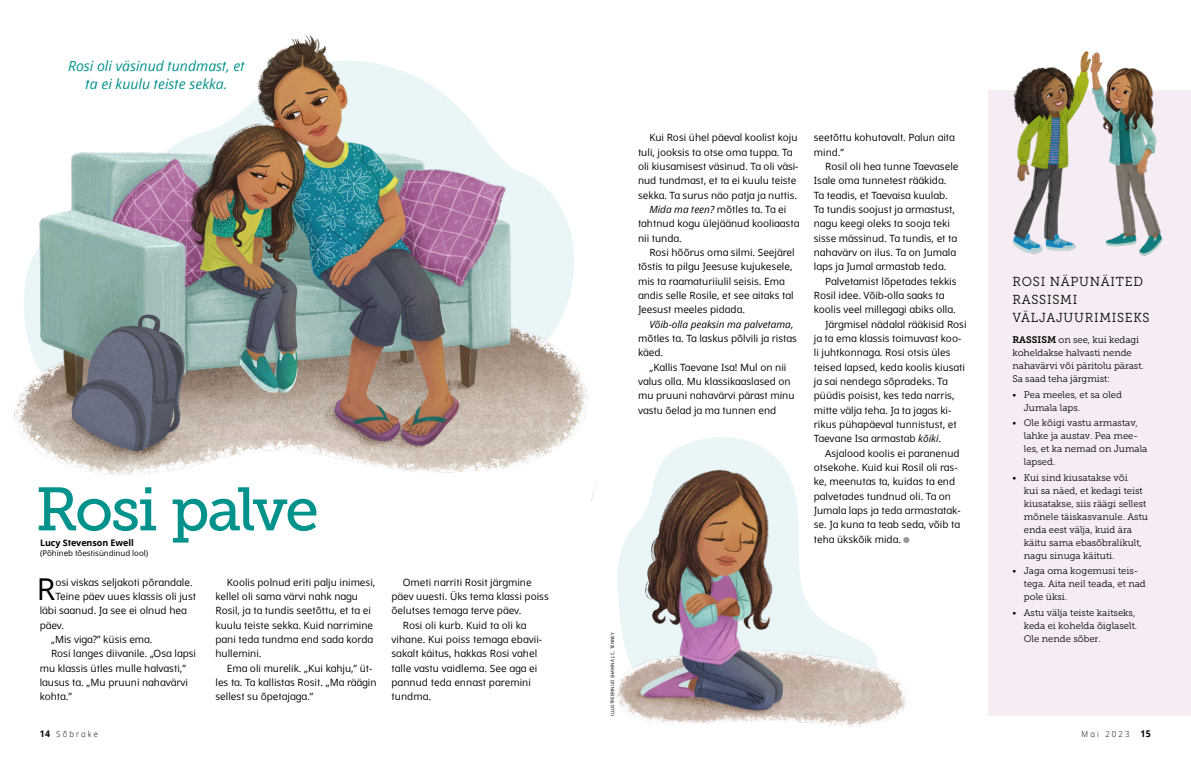
<style>
.page{position:relative;width:1191px;height:774px;background:#fff}
.page>*{position:absolute;margin:0;border:0;box-sizing:border-box;transform-origin:0 0}
.t1{font:61px "Museo Slablds Lat 500";letter-spacing:-.045em;color:#00928b}
.p1_first{font:30.1px "Dots Solidlds Lat";color:#000}
.t2{font:italic 14px/18px "Dots Solidlds Lat";color:#00928b;text-align:center}
.p1_title_aside_sideb{font:13px/17.8px "Museo Slablds Lat 300";letter-spacing:.06em;color:#000;scale:.96 1}
.p1{font:10px/14.3px "Dots Solidlds Lat";color:#000}
.p1_first-2{font:10px "Dots Solidlds Lat";color:#000}
.p1_aside_sidebar_bul{font:9.5px/13px "Museo Slablds Lat 300";color:#000}
.p1_aside_sidebar_fir{font:9.5px/13px "Museo Slablds Lat 300";letter-spacing:-.005em;color:#000}
.p1_author-name{font:700 9px "Dots Solidlds Lat";letter-spacing:-.005em;color:#000}
.t3{font:300 8.2px "Dots Solidlds Lat";letter-spacing:.28em;color:#000;scale:.95 1}
.p1_author-role{font:8px "Dots Solidlds Lat";letter-spacing:-.005em;color:#000}
.FIGimg-CRDT_para{font:4.5px "Dots Solidlds Lat";color:#000}
.s1{font-style:italic}
.s2{font-family:"Ding P Ilds Dpi";font-size:8.5px;color:#969798}
.s3{font-family:"Museo Slablds Lat 700"}
.s4{font-weight:700;font-size:9.2px}
</style>
<div class="page">
<svg style="left:660px;top:437px;width:122px;height:29px;fill:#eaf5f7"></svg>
<img style="left:14px;top:34px;width:582px;height:467px">
<img style="left:615px;top:466px;width:293px;height:261px">
<div style="left:988px;top:91px;width:203px;height:625px;background:#f6ecf4"></div>
<img style="left:988px;top:51px;width:185px;height:205px">
<p class="t2" style="left:68px;top:57px;width:178px">Rosi oli väsinud tundmast, et ta ei kuulu teiste sekka.</p>
<p class="t1" style="left:36px;top:459px;width:285px">Rosi palve</p>
<p class="p1_author-name" style="left:40px;top:536px;width:95px">Lucy Stevenson Ewell</p>
<p class="p1_author-role" style="left:40px;top:547px;width:110px">(Põhineb tõestisündinud lool)</p>
<p class="p1_first" style="left:37px;top:567px;width:20px">R</p>
<p class="p1_first-2" style="left:55px;top:575px;width:139px">osi viskas seljakoti põrandale.</p>
<p class="p1_first-2" style="left:55px;top:589px;width:142px">Teine päev uues klassis oli just</p>
<p class="p1_first-2" style="left:40px;top:603px;width:149px">läbi saanud. Ja see ei olnud hea</p>
<p class="p1_first-2" style="left:40px;top:618px;width:26px">päev.</p>
<p class="p1" style="left:51px;top:632px;width:103px">„Mis viga?” küsis ema.</p>
<p class="p1" style="left:40px;top:646px;width:158px;text-indent:11px">Rosi langes diivanile. „Osa lapsi mu klassis ütles mulle halvasti,” lausus ta. „Mu pruuni nahavärvi kohta.”</p>
<p class="p1" style="left:215px;top:575px;width:161px;text-indent:11px">Koolis polnud eriti palju inimesi, kellel oli sama värvi nahk nagu<br>Rosil, ja ta tundis seetõttu, et ta ei kuulu teiste sekka. Kuid narrimine pani teda tundma end sada korda hullemini.</p>
<p class="p1" style="left:215px;top:661px;width:163px;text-indent:11px">Ema oli murelik. „Kui kahju,” üt&shy;les ta. Ta kallistas Rosit. „Ma räägin sellest su õpetajaga.”</p>
<p class="p1" style="left:391px;top:575px;width:159px;text-indent:11px">Ometi narriti Rosit järgmine päev uuesti. Üks tema klassi poiss õelutses temaga terve päev.</p>
<p class="p1" style="left:391px;top:618px;width:152px;text-indent:11px">Rosi oli kurb. Kuid ta oli ka vihane. Kui poiss temaga ebavii&shy;sakalt käitus, hakkas Rosi vahel talle vastu vaidlema. See aga ei pannud teda ennast paremini tundma.</p>
<p class="p1" style="left:638px;top:130px;width:162px;text-indent:11px">Kui Rosi ühel päeval koolist koju tuli, jooksis ta otse oma tuppa. Ta oli kiusamisest väsinud. Ta oli väsi&shy;nud tundmast, et ta ei kuulu teiste sekka. Ta surus näo patja ja nuttis.</p>
<p class="p1" style="left:638px;top:202px;width:163px;text-indent:11px"><span class="s1">Mida ma teen?</span> mõtles ta. Ta ei tahtnud kogu ülejäänud kooliaasta nii tunda.</p>
<p class="p1" style="left:638px;top:245px;width:158px;text-indent:11px">Rosi hõõrus oma silmi. Seejärel tõstis ta pilgu Jeesuse kujukesele, mis ta raamaturiiulil seisis. Ema andis selle Rosile, et see aitaks tal<br>Jeesust meeles pidada.</p>
<p class="p1" style="left:638px;top:317px;width:160px;text-indent:11px"><span class="s1">Võib-olla peaksin ma palvetama</span>, mõtles ta. Ta laskus põlvili ja ristas käed.</p>
<p class="p1" style="left:638px;top:360px;width:158px;text-indent:11px">„Kallis Taevane Isa! Mul on nii valus olla. Mu klassikaaslased on mu pruuni nahavärvi pärast minu vastu õelad ja ma tunnen end</p>
<p class="p1" style="left:814px;top:130px;width:142px">seetõttu kohutavalt. Palun aita mind.”</p>
<p class="p1" style="left:814px;top:159px;width:146px;text-indent:11px">Rosil oli hea tunne Taevasele<br>Isale oma tunnetest rääkida.<br>Ta teadis, et Taevaisa kuulab.<br>Ta tundis soojust ja armastust, nagu keegi oleks ta sooja teki sisse mässinud. Ta tundis, et ta nahavärv on ilus. Ta on Jumala laps ja Jumal armastab teda.</p>
<p class="p1" style="left:814px;top:274px;width:144px;text-indent:11px">Palvetamist lõpetades tekkis<br>Rosil idee. Võib-olla saaks ta koolis veel millegagi abiks olla.</p>
<p class="p1" style="left:814px;top:317px;width:154px;text-indent:11px">Järgmisel nädalal rääkisid Rosi ja ta ema klassis toimuvast koo&shy;li juhtkonnaga. Rosi otsis üles teised lapsed, keda koolis kiusati ja sai nendega sõpradeks. Ta püüdis poisist, kes teda narris, mitte välja teha. Ja ta jagas ki&shy;rikus pühapäeval tunnistust, et<br>Taevane Isa armastab <span class="s1">kõiki</span>.</p>
<p class="p1" style="left:814px;top:446px;width:148px;text-indent:11px">Asjalood koolis ei paranenud otsekohe. Kuid kui Rosil oli ras&shy;ke, meenutas ta, kuidas ta end palvetades tundnud oli. Ta on<br>Jumala laps ja teda armastatak&shy;se. Ja kuna ta teab seda, võib ta</p>
<p class="p1" style="left:814px;top:532px;width:98px">teha ükskõik mida. <span class="s2">●</span></p>
<p class="FIGimg-CRDT_para" style="left:609px;top:716px;width:85px;rotate:-90deg">ILLUSTREERINUD SHAWNA J. C. TENNEY</p>
<p class="p1_title_aside_sideb" style="left:1012px;top:272px;width:144px">ROSI NÄPUNÄITED<br>RASSISMI<br>VÄLJAJUURIMISEKS</p>
<p class="p1_aside_sidebar_fir" style="left:1012px;top:333px;width:133px"><span class="s3">RASSISM</span> on see, kui kedagi koheldakse halvasti nende nahavärvi või päritolu pärast.<br>Sa saad teha järgmist:</p>
<p class="p1_aside_sidebar_bul" style="left:1023px;top:387px;width:100px;text-indent:-11px">• Pea meeles, et sa oled<br>Jumala laps.</p>
<p class="p1_aside_sidebar_bul" style="left:1023px;top:416px;width:125px;text-indent:-11px">• Ole kõigi vastu armastav, lahke ja austav. Pea mee&shy;les, et ka nemad on Jumala lapsed.</p>
<p class="p1_aside_sidebar_bul" style="left:1023px;top:471px;width:126px;text-indent:-11px">• Kui sind kiusatakse või<br>kui sa näed, et kedagi teist kiusatakse, siis räägi sellest mõnele täiskasvanule. Astu enda eest välja, kuid ära käitu sama ebasõbralikult, nagu sinuga käituti.</p>
<p class="p1_aside_sidebar_bul" style="left:1023px;top:564px;width:123px;text-indent:-11px">• Jaga oma kogemusi teis&shy;tega. Aita neil teada, et nad pole üksi.</p>
<p class="p1_aside_sidebar_bul" style="left:1023px;top:606px;width:115px;text-indent:-11px">• Astu välja teiste kaitseks, keda ei kohelda õiglaselt.<br>Ole nende sõber.</p>
<p class="t3" style="left:40px;top:728px;width:63px"><span class="s4">14</span> Sõbrake</p>
<p class="t3" style="left:1081px;top:728px;width:74px">Mai 2023 <span class="s4">15</span></p>
</div>
